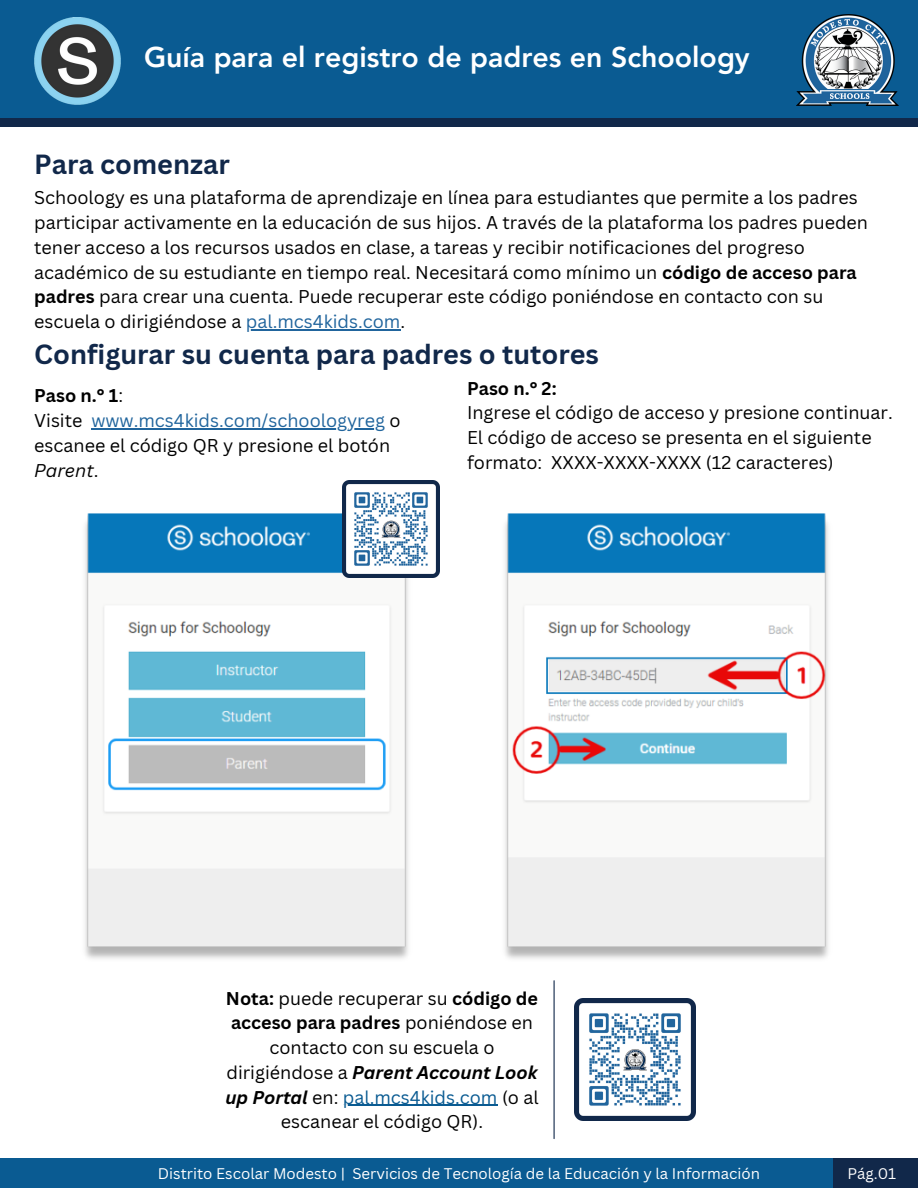
<style>
.page{position:relative;width:918px;height:1188px;background:#fff}
.page>*{position:absolute;margin:0;border:0;box-sizing:border-box;transform-origin:0 0}
.t1{font:800 28.5px "Avenir LT Pro";color:#fff}
.t2{font:700 27px "Canva Sans";color:#11284a}
.t3{font:18px/24.8px "Canva Sans";color:#000}
.t4{font:700 18px/24.8px "Canva Sans";color:#000}
.t5{font:15px "Canva Sans";color:#fff}
.s1{font-weight:700}
.s2{color:#21659d}
.s3{font-weight:400}
.s4{font-style:italic}
.s5{font-weight:700;font-style:italic}
.s6{color:#0a5b92}
</style>
<div class="page">
<div style="left:0;top:0;width:918px;height:126px;background:#11284a"></div>
<div style="left:0;top:0;width:918px;height:118px;background:#0a5b92"></div>
<div style="left:0;top:1158px;width:918px;height:30px;background:#0a5b92"></div>
<div style="left:833px;top:1158px;width:85px;height:30px;background:#11284a"></div>
<img style="left:796px;top:14px;width:102px;height:91px">
<img style="left:34px;top:18px;width:87px;height:87px">
<img style="left:85px;top:510px;width:329px;height:449px">
<img style="left:343px;top:480px;width:97px;height:97px">
<img style="left:505px;top:513px;width:323px;height:446px">
<hr style="left:91px;top:428px;width:294px;height:1px;background:#21659d">
<hr style="left:246px;top:329px;width:155px;height:1px;background:#21659d">
<hr style="left:343px;top:1105px;width:155px;height:1px;background:#0a5b92">
<img style="left:574px;top:999px;width:122px;height:121px">
<hr style="left:554px;top:981px;width:1px;height:158px;background:#11284a">
<p class="t1" style="left:144px;top:46px;width:607px">Guía para el registro de padres en Schoology</p>
<p class="t2" style="left:34px;top:145px;width:197px">Para comenzar</p>
<h2 class="t3" style="left:34px;top:185px;width:835px">Schoology es una plataforma de aprendizaje en línea para estudiantes que permite a los padres participar activamente en la educación de sus hijos. A través de la plataforma los padres pueden tener acceso a los recursos usados en clase, a tareas y recibir notificaciones del progreso académico de su estudiante en tiempo real. Necesitará como mínimo un <span class="s1">código de acceso para padres</span> para crear una cuenta. Puede recuperar este código poniéndose en contacto con su escuela o dirigiéndose a <span class="s2">pal.mcs4kids.com</span>.</h2>
<h2 class="t2" style="left:34px;top:335px;width:566px">Configurar su cuenta para padres o tutores</h2>
<p class="t4" style="left:34px;top:383px;width:90px">Paso n.° 1<span class="s3">:<br>Visite</span></p>
<h2 class="t3" style="left:467px;top:375px;width:427px"><span class="s1">Paso n.° 2:<br></span>Ingrese el código de acceso y presione continuar.<br>El código de acceso se presenta en el siguiente formato: XXXX-XXXX-XXXX (12 caracteres)</h2>
<p class="t3" style="left:34px;top:408px;width:368px;text-indent:57px"><span class="s2">www.mcs4kids.com/schoologyreg</span> o escanee el código QR y presione el botón<br><span class="s4">Parent</span>.</p>
<p class="t3" style="left:225px;top:985px;width:315px;text-align:center"><span class="s1">Nota:</span> puede recuperar su <span class="s1">código de acceso para padres</span> poniéndose en contacto con su escuela o dirigiéndose a <span class="s5">Parent Account Look up Portal</span> en: <span class="s6">pal.mcs4kids.com</span> (o al escanear el código QR).</p>
<p class="t5" style="left:158px;top:1163px;width:604px">Distrito Escolar Modesto | Servicios de Tecnología de la Educación y la Información</p>
<p class="t5" style="left:847px;top:1163px;width:50px">Pág.01</p>
</div>
